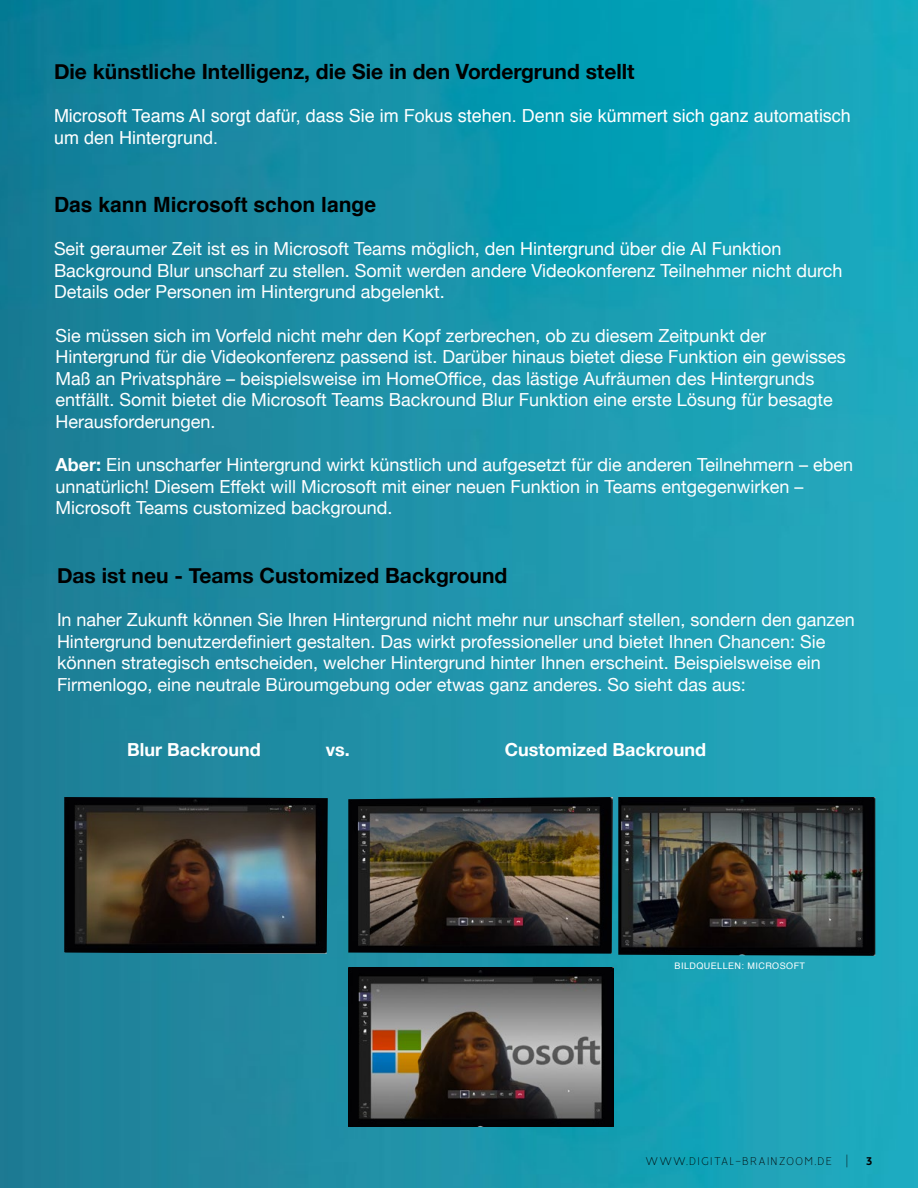
<style>
.page{position:relative;width:918px;height:1188px;background:#fff}
.page>*{position:absolute;margin:0;border:0;box-sizing:border-box;transform-origin:0 0}
.t1{font:100 90px "Vision";letter-spacing:.12em;color:#fff}
.t2{font:700 21px "Helvetica Neue";color:#000}
.t3{font:700 21px "Helvetica";color:#000}
.t4{font:18px/21.6px "Helvetica Neue";color:#fff}
.t5{font:18px/21.6px "Helvetica";color:#fff}
.t6{font:700 18px "Helvetica Neue";color:#fff}
.t7{font:100 12.75px "Vision";letter-spacing:.09em;color:#000}
.t8{font:700 12.75px "Vision";color:#000}
.t9{font:9px "Helvetica";letter-spacing:.05em;color:#fff}
.s1{font-weight:700}
</style>
<div class="page">
<img style="left:0;top:0;width:918px;height:1188px">
<img style="left:64px;top:797px;width:264px;height:157px">
<img style="left:348px;top:797px;width:265px;height:157px">
<img style="left:618px;top:797px;width:257px;height:159px">
<img style="left:348px;top:968px;width:266px;height:158px">
<p class="t2" style="left:54px;top:55px;width:582px">Die künstliche Intelligenz, die Sie in den Vordergrund stellt</p>
<p class="t5" style="left:54px;top:105px;width:799px">Microsoft Teams AI sorgt dafür, dass Sie im Fokus stehen. Denn sie kümmert sich ganz automatisch um den Hintergrund.</p>
<p class="t3" style="left:54px;top:188px;width:324px">Das kann Microsoft schon lange</p>
<p class="t4" style="left:54px;top:239px;width:790px">Seit geraumer Zeit ist es in Microsoft Teams möglich, den Hintergrund über die AI Funktion<br>Background Blur unscharf zu stellen. Somit werden andere Videokonferenz Teilnehmer nicht durch<br>Details oder Personen im Hintergrund abgelenkt.</p>
<p class="t4" style="left:55px;top:325px;width:792px">Sie müssen sich im Vorfeld nicht mehr den Kopf zerbrechen, ob zu diesem Zeitpunkt der Hintergrund für die Videokonferenz passend ist. Darüber hinaus bietet diese Funktion ein gewisses Maß an Privatsphäre – beispielsweise im HomeOffice, das lästige Aufräumen des Hintergrunds entfällt. Somit bietet die Microsoft Teams Backround Blur Funktion eine erste Lösung für besagte Herausforderungen.</p>
<p class="t4" style="left:55px;top:455px;width:799px"><span class="s1">Aber:</span> Ein unscharfer Hintergrund wirkt künstlich und aufgesetzt für die anderen Teilnehmern – eben unnatürlich! Diesem Effekt will Microsoft mit einer neuen Funktion in Teams entgegenwirken –<br>Microsoft Teams customized background.</p>
<h1 class="t1" style="left:169px;top:200px;width:248px">TITLE</h1>
<p class="t2" style="left:57px;top:559px;width:452px">Das ist neu - Teams Customized Background</p>
<p class="t4" style="left:57px;top:610px;width:799px">In naher Zukunft können Sie Ihren Hintergrund nicht mehr nur unscharf stellen, sondern den ganzen Hintergrund benutzerdefiniert gestalten. Das wirkt professioneller und bietet Ihnen Chancen: Sie können strategisch entscheiden, welcher Hintergrund hinter Ihnen erscheint. Beispielsweise ein Firmenlogo, eine neutrale Büroumgebung oder etwas ganz anderes. So sieht das aus:</p>
<p class="t6" style="left:127px;top:735px;width:135px">Blur Backround</p>
<p class="t6" style="left:326px;top:735px;width:26px">vs.</p>
<p class="t6" style="left:505px;top:735px;width:203px">Customized Backround</p>
<p class="t9" style="left:675px;top:959px;width:132px">BILDQUELLEN: MICROSOFT</p>
<p class="t7" style="left:645px;top:1153px;width:203px">WWW.DIGITAL-BRAINZOOM.DE |</p>
<p class="t8" style="left:866px;top:1153px;width:8px">3</p>
</div>
